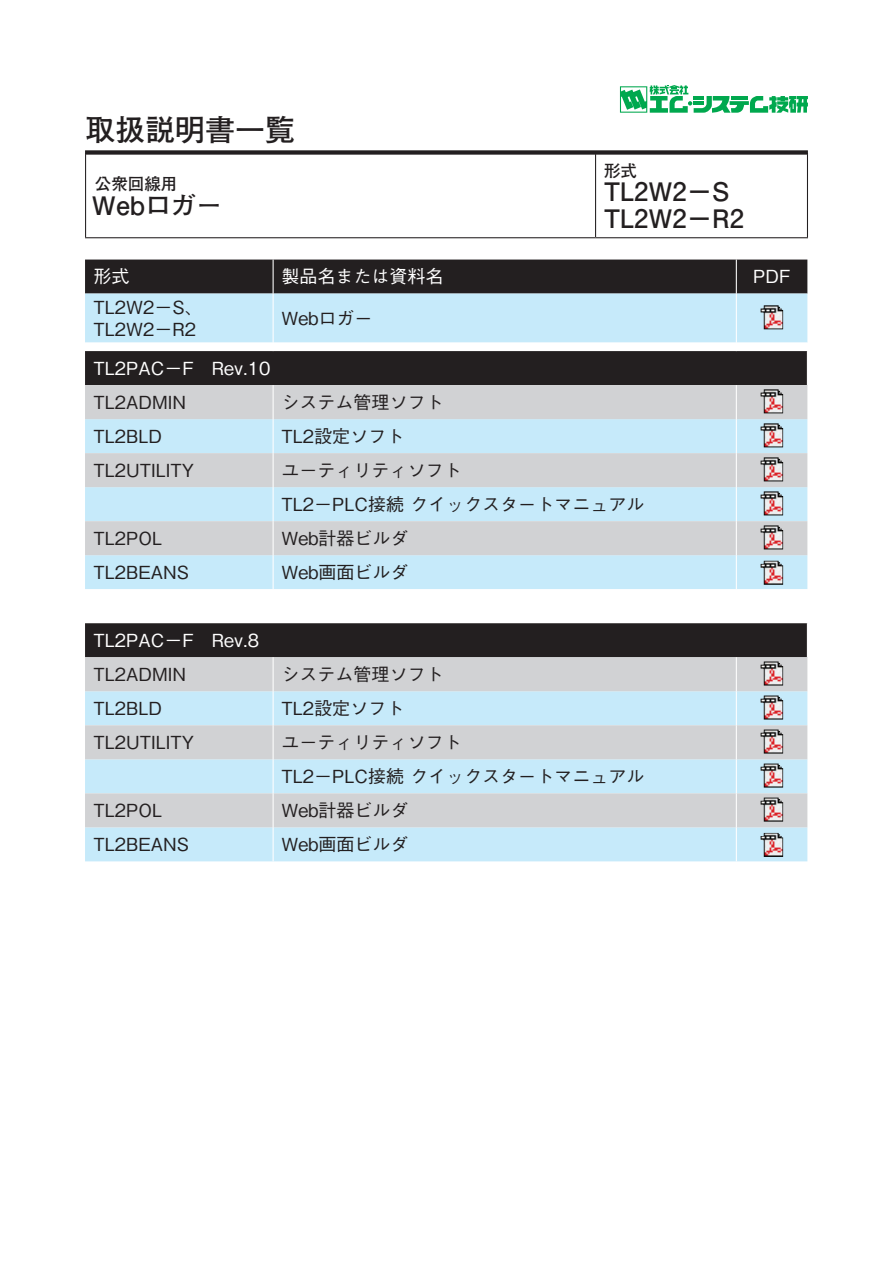
<style>
.page{position:relative;width:893px;height:1263px;background:#fff}
.page>*{position:absolute;margin:0;border:0;box-sizing:border-box;transform-origin:0 0}
.t1{font:700 30px "Futo Go B101 Pro";color:#231f20}
.t2{font:700 25.5px "Futo Go B101 Pro";color:#231f20}
.t3{font:500 18px "Gothic BBB Pro";color:#231f20}
.t4{font:500 18px "Gothic BBB Pro";color:#fff}
.t5{font:700 16.5px "Futo Go B101 Pro";color:#231f20}
</style>
<div class="page">
<div style="left:85px;top:150px;width:723px;height:5px;background:#231f20"></div>
<svg style="left:620px;top:85px;width:188px;height:28px"></svg>
<hr style="left:595px;top:154px;width:1px;height:83px;background:#231f20">
<hr style="left:85px;top:154px;width:1px;height:83px;background:#231f20">
<hr style="left:807px;top:154px;width:1px;height:83px;background:#231f20">
<hr style="left:85px;top:237px;width:511px;height:1px;background:#231f20">
<hr style="left:596px;top:237px;width:212px;height:1px;background:#231f20">
<div style="left:85px;top:260px;width:722px;height:34px;background:#231f20"></div>
<div style="left:85px;top:294px;width:722px;height:567px;background:#c6eafa"></div>
<svg style="left:85px;top:343px;width:722px;height:8px"></svg>
<div style="left:85px;top:351px;width:722px;height:34px;background:#231f20"></div>
<svg style="left:85px;top:385px;width:722px;height:442px;background:#c3d0d7"></svg>
<hr style="left:273px;top:260px;width:1px;height:34px;background:#fff">
<hr style="left:736px;top:260px;width:1px;height:34px;background:#fff">
<hr style="left:273px;top:294px;width:1px;height:49px;background:#fff">
<hr style="left:736px;top:294px;width:1px;height:49px;background:#fff">
<hr style="left:273px;top:385px;width:1px;height:34px;background:#fff">
<hr style="left:736px;top:385px;width:1px;height:34px;background:#fff">
<hr style="left:273px;top:419px;width:1px;height:34px;background:#fff">
<hr style="left:736px;top:419px;width:1px;height:34px;background:#fff">
<hr style="left:273px;top:453px;width:1px;height:34px;background:#fff">
<hr style="left:736px;top:453px;width:1px;height:34px;background:#fff">
<hr style="left:273px;top:487px;width:1px;height:34px;background:#fff">
<hr style="left:736px;top:487px;width:1px;height:34px;background:#fff">
<hr style="left:273px;top:521px;width:1px;height:34px;background:#fff">
<hr style="left:736px;top:521px;width:1px;height:34px;background:#fff">
<hr style="left:273px;top:555px;width:1px;height:34px;background:#fff">
<hr style="left:736px;top:555px;width:1px;height:34px;background:#fff">
<hr style="left:273px;top:657px;width:1px;height:34px;background:#fff">
<hr style="left:736px;top:657px;width:1px;height:34px;background:#fff">
<hr style="left:273px;top:691px;width:1px;height:34px;background:#fff">
<hr style="left:736px;top:691px;width:1px;height:34px;background:#fff">
<hr style="left:273px;top:725px;width:1px;height:34px;background:#fff">
<hr style="left:736px;top:725px;width:1px;height:34px;background:#fff">
<hr style="left:273px;top:759px;width:1px;height:34px;background:#fff">
<hr style="left:736px;top:759px;width:1px;height:34px;background:#fff">
<hr style="left:273px;top:793px;width:1px;height:34px;background:#fff">
<hr style="left:736px;top:793px;width:1px;height:34px;background:#fff">
<hr style="left:273px;top:827px;width:1px;height:34px;background:#fff">
<hr style="left:736px;top:827px;width:1px;height:34px;background:#fff">
<img style="left:761px;top:305px;width:22px;height:24px">
<img style="left:761px;top:389px;width:22px;height:24px">
<img style="left:761px;top:423px;width:22px;height:24px">
<img style="left:761px;top:457px;width:22px;height:24px">
<img style="left:761px;top:491px;width:22px;height:24px">
<img style="left:761px;top:525px;width:22px;height:24px">
<img style="left:761px;top:561px;width:22px;height:24px">
<img style="left:761px;top:661px;width:22px;height:24px">
<img style="left:761px;top:695px;width:22px;height:24px">
<img style="left:761px;top:729px;width:22px;height:24px">
<img style="left:761px;top:763px;width:22px;height:24px">
<img style="left:761px;top:798px;width:22px;height:24px">
<img style="left:761px;top:833px;width:22px;height:24px">
<p class="t1" style="left:85px;top:106px;width:211px">取扱説明書一覧</p>
<p class="t5" style="left:95px;top:171px;width:84px">公衆回線用</p>
<p class="t2" style="left:92px;top:185px;width:131px">Webロガー</p>
<p class="t5" style="left:604px;top:157px;width:34px">形式</p>
<p class="t2" style="left:604px;top:171px;width:127px">TL W2 2－S</p>
<p class="t2" style="left:604px;top:198px;width:141px">TL W2 2－R2</p>
<p class="t4" style="left:94px;top:262px;width:37px">形式</p>
<p class="t3" style="left:94px;top:292px;width:111px">TL2W2－S、</p>
<p class="t3" style="left:94px;top:315px;width:104px">TL2W2－R2</p>
<p class="t4" style="left:94px;top:354px;width:179px">TL2PAC－F　Rev.10</p>
<p class="t4" style="left:282px;top:262px;width:163px">製品名または資料名</p>
<p class="t3" style="left:282px;top:304px;width:93px">Webロガー</p>
<p class="t4" style="left:753px;top:262px;width:39px">PDF</p>
<p class="t3" style="left:94px;top:388px;width:94px">TL2ADMIN</p>
<p class="t3" style="left:282px;top:388px;width:163px">システム管理ソフト</p>
<p class="t3" style="left:94px;top:422px;width:70px">TL2BLD</p>
<p class="t3" style="left:282px;top:422px;width:124px">TL2設定ソフト</p>
<p class="t3" style="left:94px;top:456px;width:102px">TL2UTILITY</p>
<p class="t3" style="left:282px;top:456px;width:181px">ユ−ティリティソフト</p>
<p class="t3" style="left:94px;top:524px;width:70px">TL2POL</p>
<p class="t3" style="left:282px;top:490px;width:364px">TL2－PLC接続クイックスタートマニュアル</p>
<p class="t3" style="left:282px;top:524px;width:129px">Web計器ビルダ</p>
<p class="t3" style="left:94px;top:558px;width:97px">TL2BEANS</p>
<p class="t3" style="left:282px;top:558px;width:129px">Web画面ビルダ</p>
<p class="t4" style="left:94px;top:626px;width:167px">TL2PAC－F　Rev.8</p>
<p class="t3" style="left:94px;top:660px;width:94px">TL2ADMIN</p>
<p class="t3" style="left:94px;top:694px;width:70px">TL2BLD</p>
<p class="t3" style="left:94px;top:728px;width:102px">TL2UTILITY</p>
<p class="t3" style="left:94px;top:796px;width:70px">TL2POL</p>
<p class="t3" style="left:94px;top:830px;width:97px">TL2BEANS</p>
<p class="t3" style="left:282px;top:660px;width:163px">システム管理ソフト</p>
<p class="t3" style="left:282px;top:694px;width:124px">TL2設定ソフト</p>
<p class="t3" style="left:282px;top:728px;width:181px">ユ−ティリティソフト</p>
<p class="t3" style="left:282px;top:762px;width:364px">TL2－PLC接続クイックスタートマニュアル</p>
<p class="t3" style="left:282px;top:796px;width:129px">Web計器ビルダ</p>
<p class="t3" style="left:282px;top:830px;width:129px">Web画面ビルダ</p>
</div>
